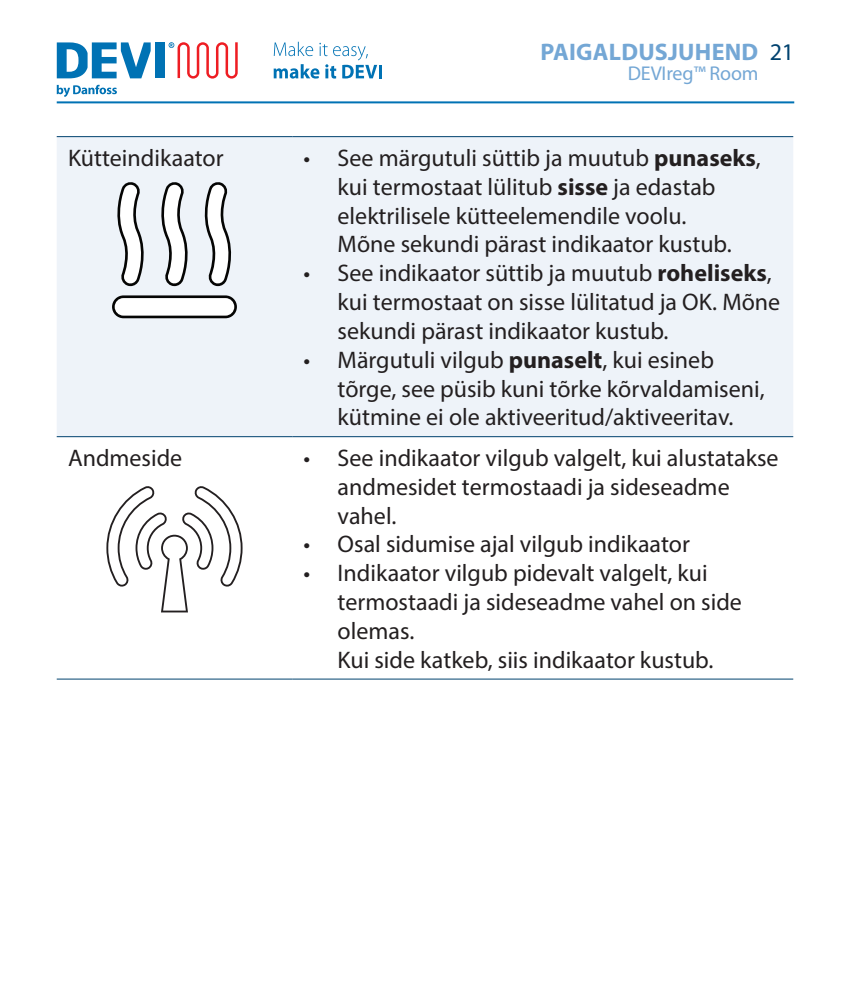
<style>
.page{position:relative;width:851px;height:987px;background:#fff}
.page>*{position:absolute;margin:0;border:0;box-sizing:border-box;transform-origin:0 0}
.DEVI_Body{font:24px/28.8px "Myriad Pro";color:#231f20}
.t1{font:700 24px "Myriad Pro";letter-spacing:.01em;color:#74a7d5}
.t2{font:20px "Myriad Pro";letter-spacing:-.01em;color:#74a7d5}
.s1{font-weight:400;color:#00426f}
.s2{font-weight:700}
</style>
<div class="page">
<hr style="left:57px;top:101px;width:737px;height:2px;background:#0072b4">
<svg style="left:57px;top:85px;width:60px;height:12px"></svg>
<div style="left:155px;top:42px;width:10px;height:36px;background:#0072b4"></div>
<svg style="left:57px;top:42px;width:94px;height:36px"></svg>
<svg style="left:168px;top:42px;width:70px;height:37px"></svg>
<svg style="left:273px;top:42px;width:108px;height:37px"></svg>
<div style="left:57px;top:137px;width:736px;height:299px;background:#eef3f9"></div>
<hr style="left:57px;top:136px;width:235px;height:1px;background:#00426f">
<hr style="left:292px;top:136px;width:501px;height:1px;background:#00426f">
<hr style="left:57px;top:436px;width:235px;height:1px;background:#00426f">
<hr style="left:292px;top:436px;width:501px;height:1px;background:#00426f">
<hr style="left:57px;top:678px;width:235px;height:1px;background:#00426f">
<hr style="left:292px;top:678px;width:501px;height:1px;background:#00426f">
<svg style="left:112px;top:295px;width:125px;height:23px"></svg>
<svg style="left:112px;top:182px;width:37px;height:104px"></svg>
<svg style="left:156px;top:182px;width:37px;height:104px"></svg>
<svg style="left:199px;top:182px;width:37px;height:104px"></svg>
<svg style="left:106px;top:486px;width:136px;height:126px"></svg>
<p class="t1" style="left:540px;top:36px;width:255px">PAIGALDUSJUHEND <span class="s1">21</span></p>
<p class="t2" style="left:627px;top:61px;width:132px">DEVIreg™ Room</p>
<p class="DEVI_Body" style="left:68px;top:143px;width:157px">Kütteindikaator</p>
<p class="DEVI_Body" style="left:337px;top:143px;width:424px;text-indent:-34px">• See märgutuli süttib ja muutub <span class="s2">punaseks</span>, kui termostaat lülitub <span class="s2">sisse</span> ja edastab elektrilisele kütteelemendile voolu.</p>
<p class="DEVI_Body" style="left:337px;top:229px;width:395px">Mõne sekundi pärast indikaator kustub.</p>
<p class="DEVI_Body" style="left:337px;top:258px;width:444px;text-indent:-34px">• See indikaator süttib ja muutub <span class="s2">roheliseks</span>, kui termostaat on sisse lülitatud ja OK. Mõne sekundi pärast indikaator kustub.</p>
<p class="DEVI_Body" style="left:337px;top:345px;width:428px;text-indent:-34px">• Märgutuli vilgub <span class="s2">punaselt</span>, kui esineb tõrge, see püsib kuni tõrke kõrvaldamiseni, kütmine ei ole aktiveeritud/aktiveeritav.</p>
<p class="DEVI_Body" style="left:68px;top:443px;width:116px">Andmeside</p>
<p class="DEVI_Body" style="left:337px;top:443px;width:442px;text-indent:-34px">• See indikaator vilgub valgelt, kui alustatakse andmesidet termostaadi ja sideseadme vahel.</p>
<p class="DEVI_Body" style="left:303px;top:529px;width:388px">• Osal sidumise ajal vilgub indikaator</p>
<p class="DEVI_Body" style="left:337px;top:558px;width:406px;text-indent:-34px">• Indikaator vilgub pidevalt valgelt, kui termostaadi ja sideseadme vahel on side olemas.</p>
<p class="DEVI_Body" style="left:337px;top:645px;width:377px">Kui side katkeb, siis indikaator kustub.</p>
</div>
